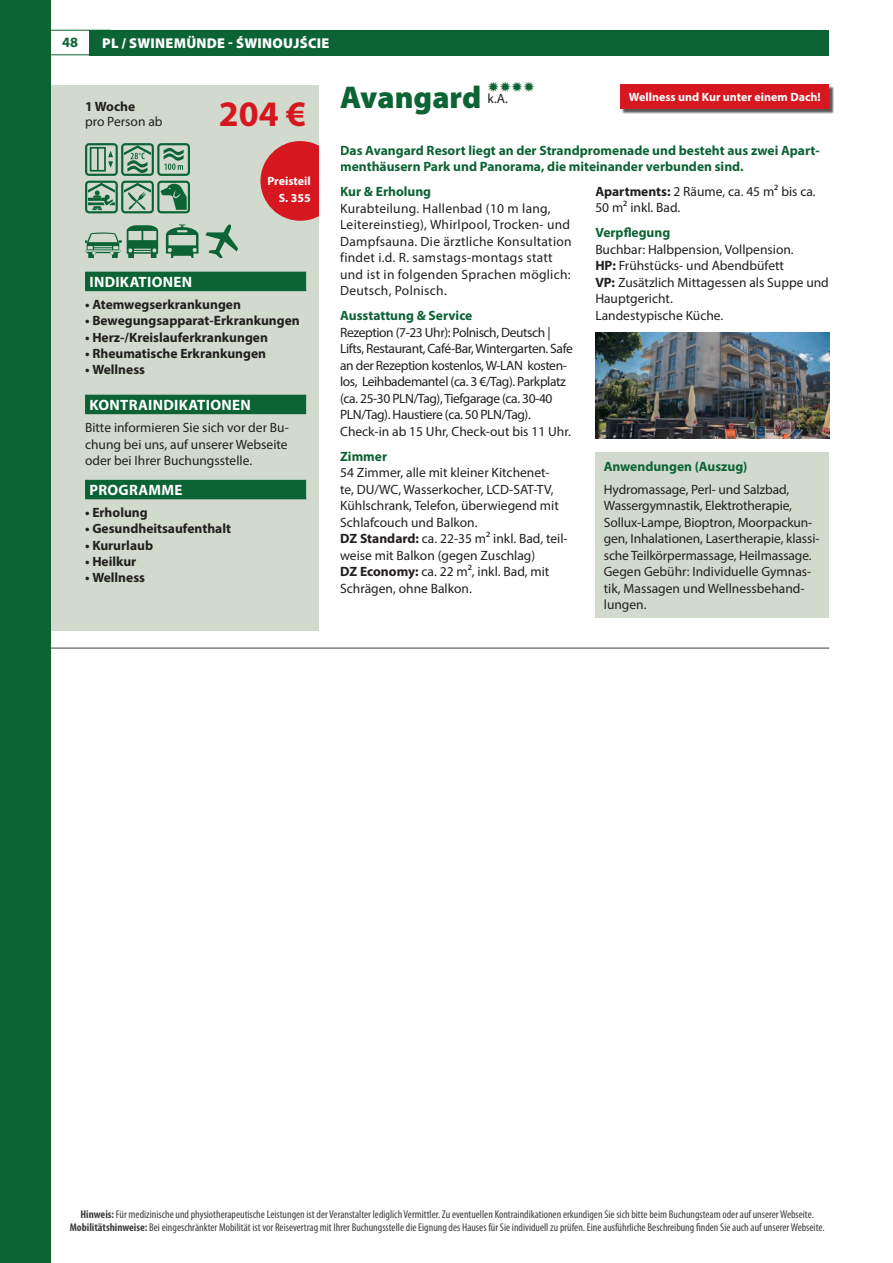
<style>
.page{position:relative;width:893px;height:1263px;background:#fff}
.page>*{position:absolute;margin:0;border:0;box-sizing:border-box;transform-origin:0 0}
.t1{font:700 36px "Myriad Pro";color:#d7171f}
.t2{font:900 31.5px "Myriad Pro";color:#0c6333}
.t3{font:700 15px "Myriad Pro";letter-spacing:.02em;color:#fff}
.t4{font:15px "Zapf Dingbats Std";color:#0c6333}
.t5{font:900 14.25px "Myriad Pro";letter-spacing:.02em;color:#fff}
.t6{font:700 14.25px "Myriad Pro";color:#0c6333}
.t7{font:13.5px/16.5px "Myriad Pro";color:#231f20}
.t8{font:13.5px/16.5px "Myriad Pro";letter-spacing:-.03em;color:#231f20}
.t9{font:700 13.5px/16.5px "Myriad Pro";color:#0c6333}
.t10{font:13.5px/16.5px "Myriad Pro";letter-spacing:.02em;color:#231f20}
.t11{font:700 13.5px "Myriad Pro";color:#231f20}
.t12{font:700 12px/17.5px "Myriad Pro";color:#fff;text-align:right}
.t13{font:condensed 11.25px/13.5px "Myriad Pro";color:#3e3e3f;text-align:center}
.s1{font-weight:700}
</style>
<div class="page">
<hr style="left:0;top:30px;width:111px;height:1px;background:#0c6333">
<hr style="left:0;top:54px;width:111px;height:1px;background:#0c6333">
<div style="left:89px;top:30px;width:740px;height:25px;background:#0c6333"></div>
<div style="left:0;top:85px;width:319px;height:545px;background:#d2dace"></div>
<hr style="left:51px;top:648px;width:778px;height:1px;background:#3e3e3f">
<img style="left:595px;top:333px;width:234px;height:105px">
<div style="left:0;top:0;width:51px;height:1263px;background:#0c6333"></div>
<div style="left:85px;top:272px;width:221px;height:19px;background:#0c6333"></div>
<div style="left:85px;top:395px;width:221px;height:19px;background:#0c6333"></div>
<div style="left:85px;top:480px;width:221px;height:19px;background:#0c6333"></div>
<svg style="left:85px;top:143px;width:105px;height:68px"></svg>
<svg style="left:145px;top:170px;width:45px;height:41px"></svg>
<svg style="left:85px;top:211px;width:26px;height:47px"></svg>
<svg style="left:111px;top:211px;width:40px;height:47px"></svg>
<svg style="left:151px;top:211px;width:39px;height:47px"></svg>
<svg style="left:190px;top:224px;width:48px;height:34px"></svg>
<div style="left:595px;top:452px;width:234px;height:166px;background:#d2dace"></div>
<div style="left:621px;top:86px;width:213px;height:28px;background:#231f20;opacity:.75"></div>
<div style="left:620px;top:85px;width:209px;height:24px;background:#d7171f"></div>
<div style="left:260px;top:141px;width:80px;height:80px;background:#d7171f;border-radius:50%"></div>
<div style="left:319px;top:134px;width:21px;height:102px;background:#fff"></div>
<p class="t6" style="left:62px;top:33px;width:17px">48</p>
<p class="t5" style="left:102px;top:34px;width:229px">PL / SWINEMÜNDE - ŚWINOUJŚCIE</p>
<p class="t11" style="left:85px;top:97px;width:52px">1 Woche</p>
<p class="t7" style="left:85px;top:113px;width:79px">pro Person ab</p>
<h1 class="t1" style="left:219px;top:90px;width:89px">204 €</h1>
<p class="t12" style="left:267px;top:171px;width:45px">Preisteil<br>S. 355</p>
<p class="t3" style="left:89px;top:272px;width:104px">INDIKATIONEN</p>
<p class="t11" style="left:85px;top:296px;width:157px">• Atemwegserkrankungen</p>
<p class="t11" style="left:85px;top:312px;width:216px">• Bewegungsapparat-Erkrankungen</p>
<p class="t11" style="left:85px;top:328px;width:184px">• Herz-/Kreislauferkrankungen</p>
<p class="t11" style="left:85px;top:344px;width:183px">• Rheumatische Erkrankungen</p>
<p class="t11" style="left:85px;top:361px;width:62px">• Wellness</p>
<p class="t3" style="left:89px;top:395px;width:163px">KONTRAINDIKATIONEN</p>
<p class="t7" style="left:85px;top:419px;width:205px;text-align:justify">Bitte informieren Sie sich vor der Bu&shy;chung bei uns, auf unserer Webseite oder bei Ihrer Buchungsstelle.</p>
<p class="t3" style="left:89px;top:480px;width:95px">PROGRAMME</p>
<p class="t11" style="left:85px;top:504px;width:64px">• Erholung</p>
<p class="t11" style="left:85px;top:520px;width:148px">• Gesundheitsaufenthalt</p>
<p class="t11" style="left:85px;top:536px;width:70px">• Kururlaub</p>
<p class="t11" style="left:85px;top:552px;width:53px">• Heilkur</p>
<p class="t11" style="left:85px;top:569px;width:62px">• Wellness</p>
<h2 class="t2" style="left:340px;top:77px;width:143px">Avangard</h2>
<p class="t4" style="left:487px;top:79px;width:49px">✹✹✹✹</p>
<p class="t9" style="left:340px;top:141px;width:481px">Das Avangard Resort liegt an der Strandpromenade und besteht aus zwei Apart&shy;menthäusern Park und Panorama, die miteinander verbunden sind.</p>
<p class="t9" style="left:340px;top:183px;width:93px">Kur &amp; Erholung</p>
<p class="t10" style="left:340px;top:200px;width:233px">Kurabteilung. Hallenbad (10 m lang, Leitereinstieg), Whirlpool, Trocken- und Dampfsauna. Die ärztliche Konsultation findet i.d. R. samstags-montags statt und ist in folgenden Sprachen möglich:<br>Deutsch, Polnisch.</p>
<p class="t9" style="left:340px;top:307px;width:134px">Ausstattung &amp; Service</p>
<p class="t8" style="left:340px;top:323px;width:234px">Rezeption (7-23 Uhr): Polnisch, Deutsch | Lifts, Restaurant, Café-Bar, Wintergarten. Safe an der Rezeption kostenlos, W-LAN kosten&shy;los, Leihbademantel (ca. 3 €/Tag). Parkplatz (ca. 25-30 PLN/Tag), Tiefgarage (ca. 30-40<br>PLN/Tag). Haustiere (ca. 50 PLN/Tag).<br>Check-in ab 15 Uhr, Check-out bis 11 Uhr.</p>
<p class="t9" style="left:340px;top:447px;width:48px">Zimmer</p>
<p class="t7" style="left:340px;top:464px;width:229px">54 Zimmer, alle mit kleiner Kitchenet-<br>te, DU/WC, Wasserkocher, LCD-SAT-TV, Kühlschrank, Telefon, überwiegend mit Schlafcouch und Balkon.<br><span class="s1">DZ Standard:</span> ca. 22-35 m² inkl. Bad, teil&shy;weise mit Balkon (gegen Zuschlag)<br><span class="s1">DZ Economy:</span> ca. 22 m², inkl. Bad, mit Schrägen, ohne Balkon.</p>
<p class="t12" style="left:629px;top:88px;width:193px">Wellness und Kur unter einem Dach!</p>
<p class="t7" style="left:487px;top:90px;width:22px">k.A.</p>
<p class="t7" style="left:595px;top:183px;width:222px"><span class="s1">Apartments:</span> 2 Räume, ca. 45 m² bis ca.<br>50 m² inkl. Bad.</p>
<p class="t9" style="left:595px;top:224px;width:76px">Verpflegung</p>
<p class="t7" style="left:595px;top:241px;width:235px">Buchbar: Halbpension, Vollpension.<br><span class="s1">HP:</span> Frühstücks- und Abendbüfett<br><span class="s1">VP:</span> Zusätzlich Mittagessen als Suppe und<br>Hauptgericht.<br>Landestypische Küche.</p>
<p class="t9" style="left:604px;top:458px;width:145px">Anwendungen (Auszug)</p>
<p class="t7" style="left:604px;top:481px;width:217px">Hydromassage, Perl- und Salzbad, Wassergymnastik, Elektrotherapie, Sollux-Lampe, Bioptron, Moorpackun&shy;gen, Inhalationen, Lasertherapie, klassi&shy;sche Teilkörpermassage, Heilmassage.<br>Gegen Gebühr: Individuelle Gymnas&shy;tik, Massagen und Wellnessbehand&shy;lungen.</p>
<p class="t13" style="left:70px;top:1207px;width:756px"><span class="s1">Hinweis:</span> Für medizinische und physiotherapeutische Leistungen ist der Veranstalter lediglich Vermittler. Zu eventuellen Kontraindikationen erkundigen Sie sich bitte beim Buchungsteam oder auf unserer Webseite.<br><span class="s1">Mobilitätshinweise:</span> Bei eingeschränkter Mobilität ist vor Reisevertrag mit Ihrer Buchungsstelle die Eignung des Hauses für Sie individuell zu prüfen. Eine ausführliche Beschreibung finden Sie auch auf unserer Webseite.</p>
</div>
